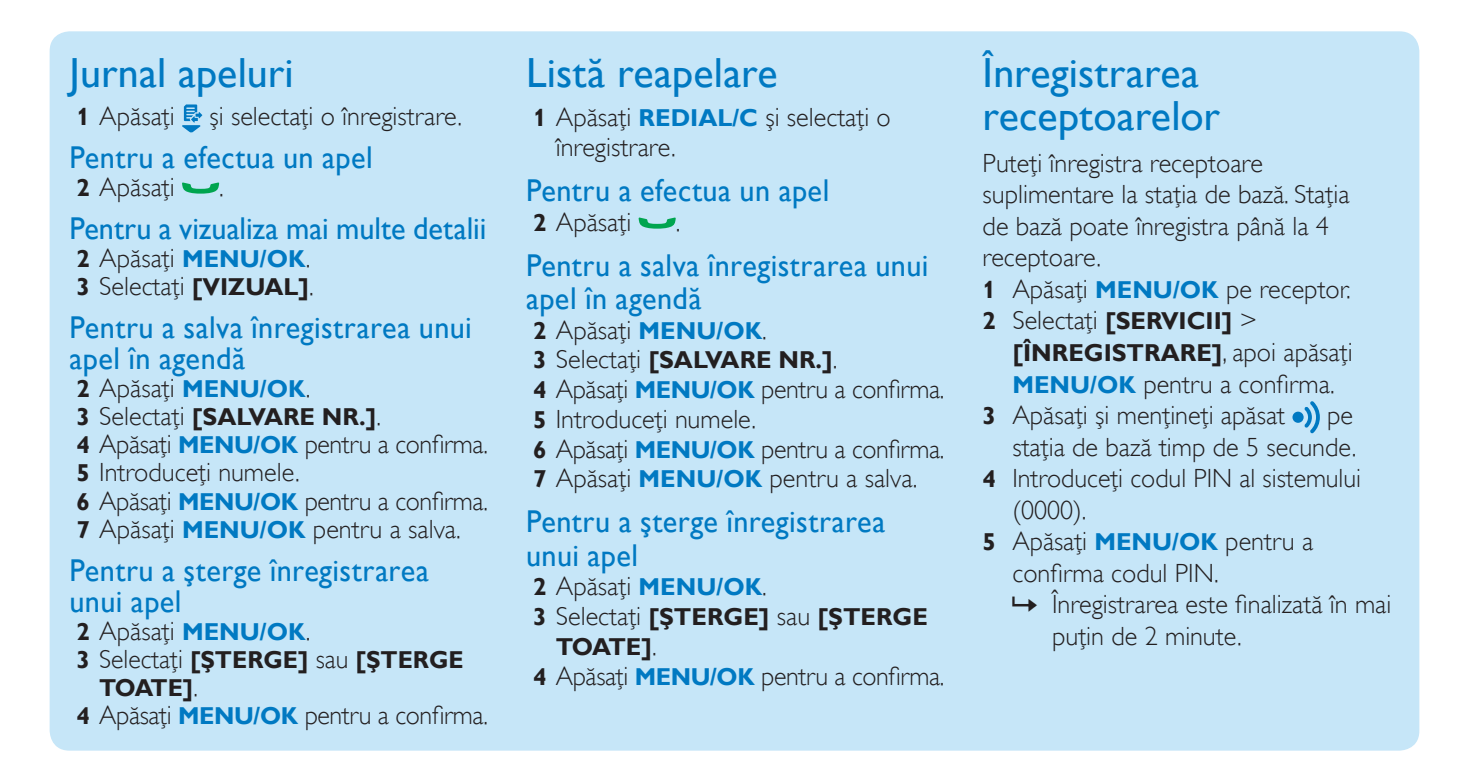
<style>
.page{position:relative;width:1469px;height:782px;background:#fff}
.page>*{position:absolute;margin:0;border:0;box-sizing:border-box;transform-origin:0 0}
.t1{font:42px/43.8px "Gill Sans Alt One WGL";letter-spacing:.005em;color:#0079c2}
.t2{font:31.5px/31.5px "Gill Sans Alt One WGL";letter-spacing:.015em;color:#0079c2;scale:.96 1}
.t3{font:26.25px/28px "Gill Sans Alt One WGL Light";color:#231f20}
.t4{font:700 24.5px/31.5px "Gill Sans Alt One WGL";color:#231f20}
.s1{font-family:"Gill Sans Alt One WGL";font-weight:700;font-size:24.5px}
.s2{font-family:"Gill Sans Alt One WGL";font-weight:700;font-size:24.5px;color:#0079c2}
.s3{font-family:"Gill Sans Alt One WGL Light";font-weight:400;font-size:26.25px}
</style>
<div class="page">
<div style="left:50px;top:31px;width:1369px;height:719px;background:#c6e6f8;border-radius:20px"></div>
<svg style="left:182px;top:104px;width:20px;height:29px"></svg>
<svg style="left:182px;top:182px;width:37px;height:11px"></svg>
<svg style="left:638px;top:217px;width:37px;height:11px"></svg>
<div style="left:1292px;top:411px;width:11px;height:11px;background:#0079c2;border-radius:50%"></div>
<svg style="left:1304px;top:401px;width:15px;height:32px"></svg>
<h1 class="t1" style="left:69px;top:50px;width:226px">Jurnal apeluri</h1>
<p class="t3" style="left:76px;top:102px;width:100px"><span class="s1">1</span> Apăsaţi</p>
<p class="t3" style="left:209px;top:102px;width:254px">şi selectaţi o înregistrare.</p>
<p class="t2" style="left:69px;top:141px;width:317px">Pentru a efectua un apel</p>
<p class="t3" style="left:76px;top:173px;width:100px"><span class="s1">2</span> Apăsaţi</p>
<p class="t3" style="left:219px;top:173px;width:6px">.</p>
<p class="t2" style="left:69px;top:212px;width:436px">Pentru a vizualiza mai multe detalii</p>
<p class="t3" style="left:76px;top:244px;width:239px"><span class="s1">2</span> Apăsaţi <span class="s2">MENU/OK</span>.<br><span class="s1">3</span> Selectaţi <span class="s1">[VIZUAL]</span>.</p>
<p class="t2" style="left:69px;top:311px;width:420px">Pentru a salva înregistrarea unui apel în agendă</p>
<p class="t3" style="left:76px;top:374px;width:235px"><span class="s1">2</span> Apăsaţi <span class="s2">MENU/OK</span>.</p>
<p class="t4" style="left:76px;top:401px;width:190px">3 <span class="s3">Selectaţi</span> [SALVARE</p>
<p class="t4" style="left:322px;top:401px;width:61px">NR.]<span class="s3">.</span></p>
<p class="t3" style="left:76px;top:430px;width:413px"><span class="s1">4</span> Apăsaţi <span class="s2">MENU/OK</span> pentru a confirma.<br><span class="s1">5</span> Introduceţi numele.<br><span class="s1">6</span> Apăsaţi <span class="s2">MENU/OK</span> pentru a confirma.<br><span class="s1">7</span> Apăsaţi <span class="s2">MENU/OK</span> pentru a salva.</p>
<p class="t2" style="left:69px;top:553px;width:376px">Pentru a şterge înregistrarea unui apel</p>
<p class="t3" style="left:76px;top:617px;width:235px"><span class="s1">2</span> Apăsaţi <span class="s2">MENU/OK</span>.<br><span class="s1">3</span> Selectaţi <span class="s1">[ŞTERGE</span></p>
<p class="t4" style="left:298px;top:643px;width:100px">] <span class="s3">sau</span> [ŞTERGE</p>
<p class="t4" style="left:99px;top:671px;width:18px">TOATE</p>
<p class="t4" style="left:183px;top:671px;width:17px">]<span class="s3">.</span></p>
<p class="t3" style="left:76px;top:701px;width:413px"><span class="s1">4</span> Apăsaţi <span class="s2">MENU/OK</span> pentru a confirma.</p>
<h1 class="t1" style="left:526px;top:50px;width:253px">Listă reapelare</h1>
<p class="t3" style="left:556px;top:103px;width:336px;line-height:29.8px;text-indent:-23px"><span class="s1">1</span> Apăsaţi <span class="s2">REDIAL/C</span> şi selectaţi o înregistrare.</p>
<p class="t2" style="left:526px;top:174px;width:317px">Pentru a efectua un apel</p>
<p class="t3" style="left:533px;top:208px;width:100px"><span class="s1">2</span> Apăsaţi</p>
<p class="t3" style="left:675px;top:208px;width:6px">.</p>
<p class="t2" style="left:526px;top:248px;width:420px;line-height:33.2px">Pentru a salva înregistrarea unui apel în agendă</p>
<p class="t3" style="left:533px;top:316px;width:235px"><span class="s1">2</span> Apăsaţi <span class="s2">MENU/OK</span>.</p>
<p class="t4" style="left:533px;top:344px;width:190px">3 <span class="s3">Selectaţi</span> [SALVARE</p>
<p class="t4" style="left:778px;top:344px;width:61px">NR.]<span class="s3">.</span></p>
<p class="t3" style="left:533px;top:374px;width:413px;line-height:29.8px"><span class="s1">4</span> Apăsaţi <span class="s2">MENU/OK</span> pentru a confirma.<br><span class="s1">5</span> Introduceţi numele.<br><span class="s1">6</span> Apăsaţi <span class="s2">MENU/OK</span> pentru a confirma.<br><span class="s1">7</span> Apăsaţi <span class="s2">MENU/OK</span> pentru a salva.</p>
<p class="t2" style="left:526px;top:504px;width:376px;line-height:33.2px">Pentru a şterge înregistrarea unui apel</p>
<p class="t3" style="left:533px;top:571px;width:235px;line-height:29.8px"><span class="s1">2</span> Apăsaţi <span class="s2">MENU/OK</span>.<br><span class="s1">3</span> Selectaţi <span class="s1">[ŞTERGE</span></p>
<p class="t4" style="left:759px;top:600px;width:102px">] <span class="s3">sau</span> [ŞTERGE</p>
<p class="t4" style="left:556px;top:630px;width:18px">TOATE</p>
<p class="t4" style="left:641px;top:630px;width:17px">]<span class="s3">.</span></p>
<p class="t3" style="left:533px;top:661px;width:413px"><span class="s1">4</span> Apăsaţi <span class="s2">MENU/OK</span> pentru a confirma.</p>
<h1 class="t1" style="left:982px;top:50px;width:239px">Înregistrarea receptoarelor</h1>
<p class="t3" style="left:982px;top:147px;width:370px;line-height:31.5px">Puteţi înregistra receptoare suplimentare la staţia de bază. Staţia de bază poate înregistra până la 4 receptoare.<br><span class="s1">1</span> Apăsaţi <span class="s2">MENU/OK</span> pe receptor.</p>
<p class="t4" style="left:1012px;top:305px;width:246px;text-indent:-30px">2 <span class="s3">Selectaţi</span> [SERVICII] <span class="s3">&gt; </span>[ÎNREG</p>
<p class="t4" style="left:1103px;top:336px;width:26px">ISTRARE</p>
<p class="t3" style="left:1211px;top:338px;width:142px"><span class="s1">]</span>, apoi apăsaţi</p>
<p class="t3" style="left:1012px;top:369px;width:324px"><span class="s2">MENU/OK</span> pentru a confirma.</p>
<p class="t3" style="left:982px;top:401px;width:304px"><span class="s1">3</span> Apăsaţi şi menţineţi apăsat</p>
<p class="t3" style="left:1327px;top:401px;width:27px">pe</p>
<p class="t3" style="left:1012px;top:432px;width:345px">staţia de bază timp de 5 secunde.</p>
<p class="t3" style="left:982px;top:464px;width:380px"><span class="s1">4</span> Introduceţi codul PIN al sistemului</p>
<p class="t3" style="left:1012px;top:495px;width:75px">(0000).</p>
<p class="t3" style="left:982px;top:527px;width:332px"><span class="s1">5</span> Apăsaţi <span class="s2">MENU/OK</span> pentru a</p>
<p class="t3" style="left:1012px;top:558px;width:208px">confirma codul PIN.</p>
<p class="t3" style="left:1052px;top:590px;width:341px">Înregistrarea este finalizată în mai</p>
<p class="t3" style="left:1052px;top:621px;width:191px">puţin de 2 minute.</p>
</div>
